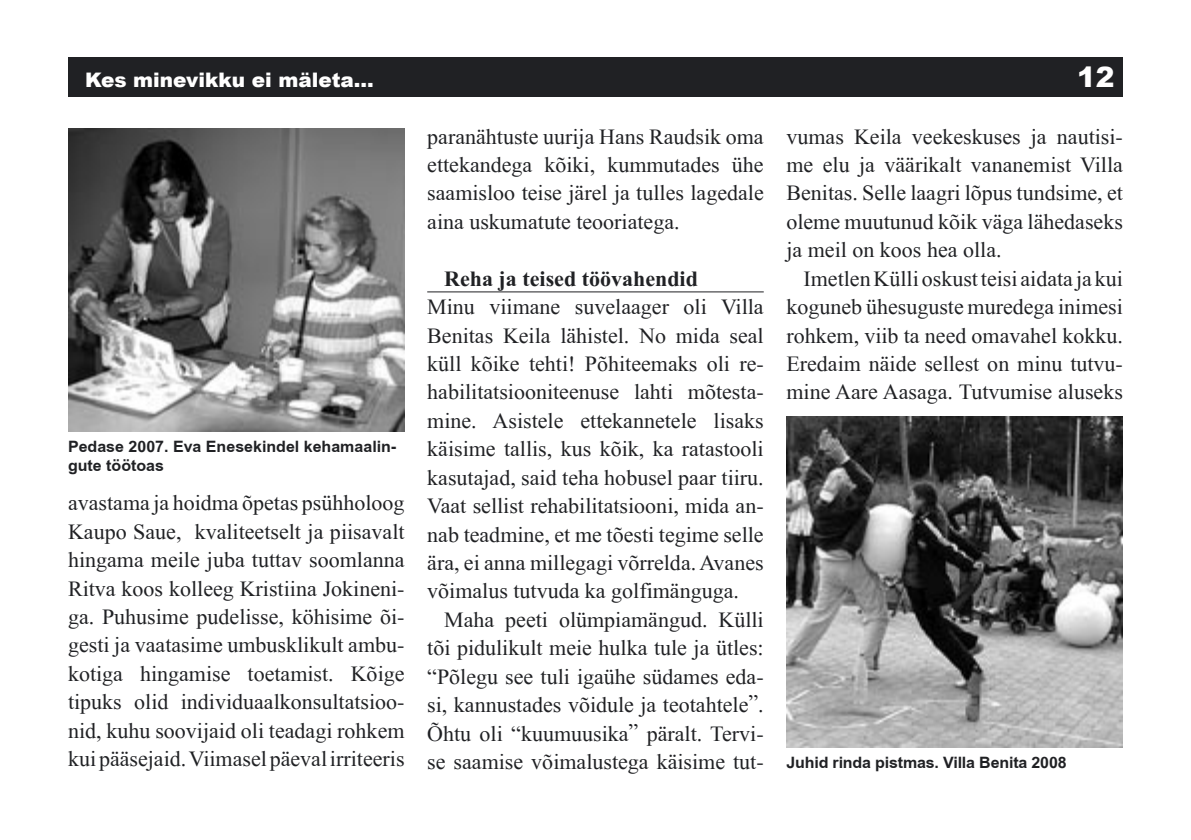
<style>
.page{position:relative;width:1191px;height:840px;background:#fff}
.page>*{position:absolute;margin:0;border:0;box-sizing:border-box;transform-origin:0 0}
.t1{font:900 28px "Arial";color:#fff}
.t2{font:22px/28.4px "EE Times New Roman";color:#202124;text-align:justify}
.t3{font:700 22px "EE Times New Roman";color:#202124}
.t4{font:900 20px "Arial";color:#fff}
.t5{font:700 16px/19.2px "EE Arial";color:#202124}
</style>
<div class="page">
<div style="left:68px;top:57px;width:1055px;height:39px;background:#202124"></div>
<img style="left:786px;top:416px;width:337px;height:331px">
<hr style="left:427px;top:291px;width:336px;height:1px;background:#202124">
<img style="left:68px;top:128px;width:336px;height:303px">
<p class="t4" style="left:85px;top:65px;width:290px">Kes minevikku ei mäleta...</p>
<p class="t5" style="left:68px;top:436px;width:330px">Pedase 2007. Eva Enesekindel kehamaalin&shy;gute töötoas</p>
<p class="t2" style="left:68px;top:488px;width:338px">avastama ja hoidma õpetas psühholoog Kaupo Saue, kvaliteetselt ja piisavalt hingama meile juba tuttav soomlanna Ritva koos kolleeg Kristiina Jokineni&shy;ga. Puhusime pudelisse, köhisime õi&shy;gesti ja vaatasime umbusklikult ambu&shy;kotiga hingamise toetamist. Kõige tipuks olid individuaalkonsultatsioo&shy;nid, kuhu soovijaid oli teadagi rohkem kui pääsejaid. Viimasel päeval irriteeris</p>
<p class="t2" style="left:427px;top:122px;width:338px">paranähtuste uurija Hans Raudsik oma ettekandega kõiki, kummutades ühe saamisloo teise järel ja tulles lagedale aina uskumatute teooriatega.</p>
<p class="t3" style="left:444px;top:265px;width:255px">Reha ja teised töövahendid</p>
<p class="t2" style="left:427px;top:292px;width:338px">Minu viimane suvelaager oli Villa Benitas Keila lähistel. No mida seal küll kõike tehti! Põhiteemaks oli re&shy;habilitatsiooniteenuse lahti mõtesta&shy;mine. Asistele ettekannetele lisaks käisime tallis, kus kõik, ka ratastooli kasutajad, said teha hobusel paar tiiru.<br>Vaat sellist rehabilitatsiooni, mida an&shy;nab teadmine, et me tõesti tegime selle ära, ei anna millegagi võrrelda. Avanes võimalus tutvuda ka golfimänguga.</p>
<p class="t2" style="left:427px;top:605px;width:338px;text-indent:17px">Maha peeti olümpiamängud. Külli tõi pidulikult meie hulka tule ja ütles: “Põlegu see tuli igaühe südames eda&shy;si, kannustades võidule ja teotahtele”.<br>Õhtu oli “kuumuusika” päralt. Tervi&shy;se saamise võimalustega käisime tut-</p>
<p class="t1" style="left:1077px;top:56px;width:39px">12</p>
<p class="t2" style="left:786px;top:122px;width:338px">vumas Keila veekeskuses ja nautisi&shy;me elu ja väärikalt vananemist Villa Benitas. Selle laagri lõpus tundsime, et oleme muutunud kõik väga lähedaseks ja meil on koos hea olla.</p>
<p class="t2" style="left:786px;top:264px;width:338px;text-indent:17px">Imetlen Külli oskust teisi aidata ja kui koguneb ühesuguste muredega inimesi rohkem, viib ta need omavahel kokku.<br>Eredaim näide sellest on minu tutvu&shy;mine Aare Aasaga. Tutvumise aluseks</p>
<p class="t5" style="left:786px;top:752px;width:282px">Juhid rinda pistmas. Villa Benita 2008</p>
</div>
